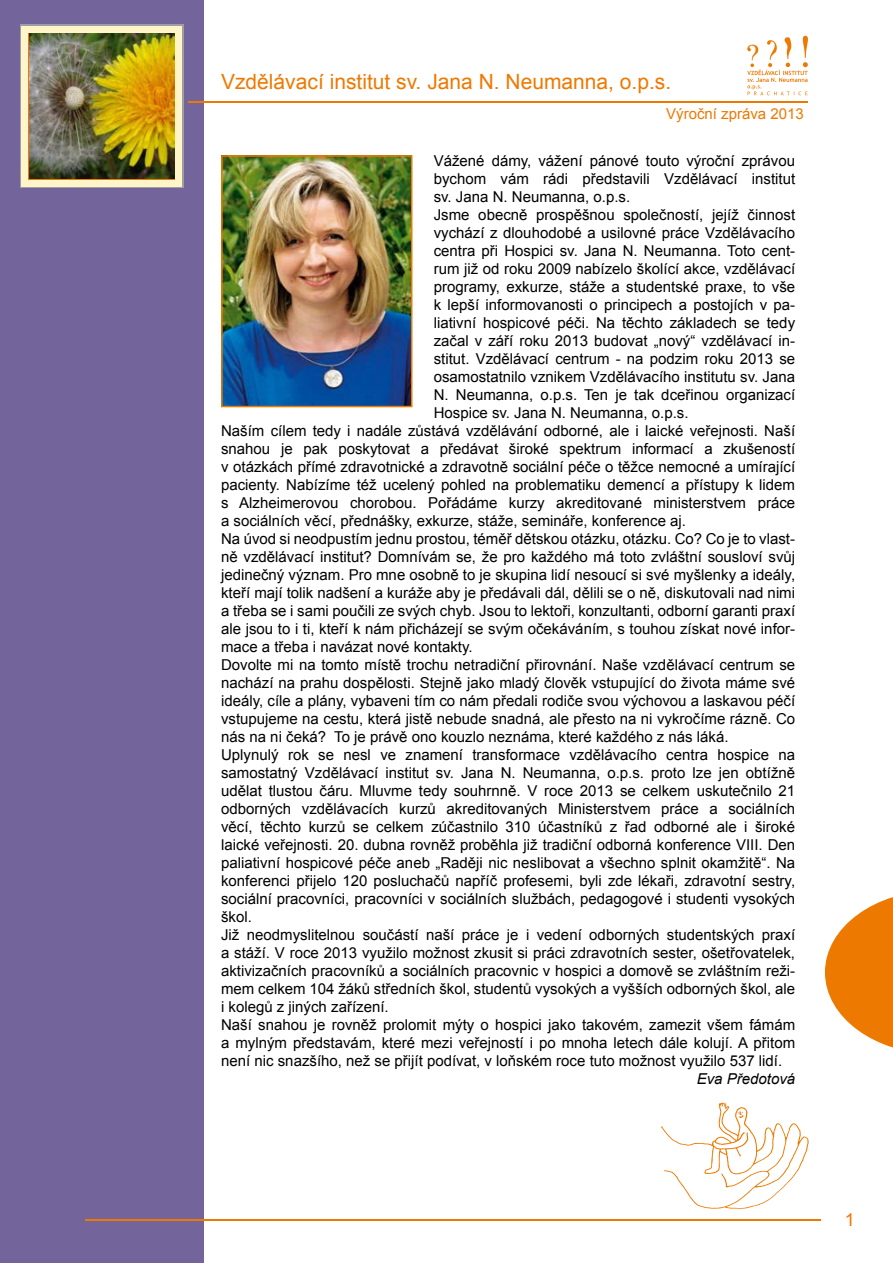
<style>
.page{position:relative;width:893px;height:1263px;background:#fff}
.page>*{position:absolute;margin:0;border:0;box-sizing:border-box;transform-origin:0 0}
.t1{font:21px "Arial";color:#ee7900}
.t2{font:18px "Arial";color:#ee7900}
.t3{font:15px "Arial";color:#000}
.t4{font:15px "Arial";color:#ee7900}
.t5{font:italic 15px "Arial";color:#000}
</style>
<div class="page">
<div style="left:0;top:0;width:203px;height:1263px;background:#74649c"></div>
<svg style="left:825px;top:897px;width:68px;height:151px"></svg>
<svg style="left:747px;top:36px;width:61px;height:59px"></svg>
<hr style="left:189px;top:101px;width:619px;height:2px;background:#ee7900">
<hr style="left:85px;top:1220px;width:736px;height:1px;background:#ee7900">
<div style="left:20px;top:24px;width:164px;height:164px;background:#9e9fa2"></div>
<div style="left:21px;top:26px;width:161px;height:161px;background:#fff5c9"></div>
<svg style="left:29px;top:33px;width:146px;height:146px"></svg>
<img style="left:30px;top:34px;width:144px;height:144px">
<img style="left:224px;top:158px;width:185px;height:246px">
<div style="left:221px;top:155px;width:191px;height:252px;border:2px solid #ee7900"></div>
<svg style="left:661px;top:1102px;width:148px;height:107px"></svg>
<h1 class="t1" style="left:221px;top:68px;width:452px">Vzdělávací institut sv. Jana N. Neumanna, o.p.s.</h1>
<p class="t4" style="left:666px;top:104px;width:139px">Výroční zpráva 2013</p>
<p class="t3" style="left:434px;top:151px;width:363px">Vážené dámy, vážení pánové touto výroční zprávou</p>
<p class="t3" style="left:434px;top:169px;width:363px">bychom vám rádi představili Vzdělávací institut</p>
<p class="t3" style="left:434px;top:187px;width:198px">sv. Jana N. Neumanna, o.p.s.</p>
<p class="t3" style="left:434px;top:205px;width:363px">Jsme obecně prospěšnou společností, jejíž činnost</p>
<p class="t3" style="left:434px;top:223px;width:363px">vychází z dlouhodobé a usilovné práce Vzdělávacího</p>
<p class="t3" style="left:434px;top:241px;width:363px">centra při Hospici sv. Jana N. Neumanna. Toto cent-</p>
<p class="t3" style="left:434px;top:259px;width:363px">rum již od roku 2009 nabízelo školící akce, vzdělávací</p>
<p class="t3" style="left:434px;top:277px;width:363px">programy, exkurze, stáže a studentské praxe, to vše</p>
<p class="t3" style="left:434px;top:295px;width:363px">k lepší informovanosti o principech a postojích v pa-</p>
<p class="t3" style="left:434px;top:313px;width:363px">liativní hospicové péči. Na těchto základech se tedy</p>
<p class="t3" style="left:434px;top:331px;width:363px">začal v září roku 2013 budovat „nový“ vzdělávací in-</p>
<p class="t3" style="left:434px;top:349px;width:363px">stitut. Vzdělávací centrum - na podzim roku 2013 se</p>
<p class="t3" style="left:434px;top:367px;width:363px">osamostatnilo vznikem Vzdělávacího institutu sv. Jana</p>
<p class="t3" style="left:434px;top:385px;width:363px">N. Neumanna, o.p.s. Ten je tak dceřinou organizací</p>
<p class="t3" style="left:434px;top:403px;width:256px">Hospice sv. Jana N. Neumanna, o.p.s.</p>
<p class="t3" style="left:221px;top:421px;width:575px">Naším cílem tedy i nadále zůstává vzdělávání odborné, ale i laické veřejnosti. Naší</p>
<p class="t3" style="left:221px;top:439px;width:575px">snahou je pak poskytovat a předávat široké spektrum informací a zkušeností</p>
<p class="t3" style="left:221px;top:457px;width:576px">v otázkách přímé zdravotnické a zdravotně sociální péče o těžce nemocné a umírající</p>
<p class="t3" style="left:221px;top:475px;width:575px">pacienty. Nabízíme též ucelený pohled na problematiku demencí a přístupy k lidem</p>
<p class="t3" style="left:221px;top:493px;width:576px">s Alzheimerovou chorobou. Pořádáme kurzy akreditované ministerstvem práce</p>
<p class="t3" style="left:221px;top:511px;width:466px">a sociálních věcí, přednášky, exkurze, stáže, semináře, konference aj.</p>
<p class="t3" style="left:221px;top:529px;width:576px">Na úvod si neodpustím jednu prostou, téměř dětskou otázku, otázku. Co? Co je to vlast-</p>
<p class="t3" style="left:221px;top:547px;width:576px">ně vzdělávací institut? Domnívám se, že pro každého má toto zvláštní sousloví svůj</p>
<p class="t3" style="left:221px;top:565px;width:576px">jedinečný význam. Pro mne osobně to je skupina lidí nesoucí si své myšlenky a ideály,</p>
<p class="t3" style="left:221px;top:583px;width:575px">kteří mají tolik nadšení a kuráže aby je předávali dál, dělili se o ně, diskutovali nad nimi</p>
<p class="t3" style="left:221px;top:601px;width:575px">a třeba se i sami poučili ze svých chyb. Jsou to lektoři, konzultanti, odborní garanti praxí</p>
<p class="t3" style="left:221px;top:619px;width:576px">ale jsou to i ti, kteří k nám přicházejí se svým očekáváním, s touhou získat nové infor-</p>
<p class="t3" style="left:221px;top:637px;width:253px">mace a třeba i navázat nové kontakty.</p>
<p class="t3" style="left:221px;top:655px;width:576px">Dovolte mi na tomto místě trochu netradiční přirovnání. Naše vzdělávací centrum se</p>
<p class="t3" style="left:221px;top:673px;width:576px">nachází na prahu dospělosti. Stejně jako mladý člověk vstupující do života máme své</p>
<p class="t3" style="left:221px;top:691px;width:575px">ideály, cíle a plány, vybaveni tím co nám předali rodiče svou výchovou a laskavou péčí</p>
<p class="t3" style="left:221px;top:709px;width:576px">vstupujeme na cestu, která jistě nebude snadná, ale přesto na ni vykročíme rázně. Co</p>
<p class="t3" style="left:221px;top:727px;width:509px">nás na ni čeká? To je právě ono kouzlo neznáma, které každého z nás láká.</p>
<p class="t3" style="left:221px;top:745px;width:575px">Uplynulý rok se nesl ve znamení transformace vzdělávacího centra hospice na</p>
<p class="t3" style="left:221px;top:763px;width:576px">samostatný Vzdělávací institut sv. Jana N. Neumanna, o.p.s. proto lze jen obtížně</p>
<p class="t3" style="left:221px;top:781px;width:576px">udělat tlustou čáru. Mluvme tedy souhrnně. V roce 2013 se celkem uskutečnilo 21</p>
<p class="t3" style="left:221px;top:799px;width:576px">odborných vzdělávacích kurzů akreditovaných Ministerstvem práce a sociálních</p>
<p class="t3" style="left:221px;top:817px;width:575px">věcí, těchto kurzů se celkem zúčastnilo 310 účastníků z řad odborné ale i široké</p>
<p class="t3" style="left:221px;top:835px;width:576px">laické veřejnosti. 20. dubna rovněž proběhla již tradiční odborná konference VIII. Den</p>
<p class="t3" style="left:221px;top:853px;width:575px">paliativní hospicové péče aneb „Raději nic neslibovat a všechno splnit okamžitě“. Na</p>
<p class="t3" style="left:221px;top:871px;width:576px">konferenci přijelo 120 posluchačů napříč profesemi, byli zde lékaři, zdravotní sestry,</p>
<p class="t3" style="left:221px;top:889px;width:576px">sociální pracovníci, pracovníci v sociálních službách, pedagogové i studenti vysokých</p>
<p class="t3" style="left:221px;top:907px;width:32px">škol.</p>
<p class="t3" style="left:221px;top:925px;width:576px">Již neodmyslitelnou součástí naší práce je i vedení odborných studentských praxí</p>
<p class="t3" style="left:221px;top:943px;width:575px">a stáží. V roce 2013 využilo možnost zkusit si práci zdravotních sester, ošetřovatelek,</p>
<p class="t3" style="left:221px;top:961px;width:576px">aktivizačních pracovníků a sociálních pracovnic v hospici a domově se zvláštním reži-</p>
<p class="t3" style="left:221px;top:979px;width:576px">mem celkem 104 žáků středních škol, studentů vysokých a vyšších odborných škol, ale</p>
<p class="t3" style="left:221px;top:997px;width:169px">i kolegů z jiných zařízení.</p>
<p class="t3" style="left:221px;top:1015px;width:576px">Naší snahou je rovněž prolomit mýty o hospici jako takovém, zamezit všem fámám</p>
<p class="t3" style="left:221px;top:1033px;width:576px">a mylným představám, které mezi veřejností i po mnoha letech dále kolují. A přitom</p>
<p class="t3" style="left:221px;top:1051px;width:563px">není nic snazšího, než se přijít podívat, v loňském roce tuto možnost využilo 537 lidí.</p>
<p class="t5" style="left:697px;top:1069px;width:100px">Eva Předotová</p>
<p class="t2" style="left:845px;top:1208px;width:12px">1</p>
</div>
